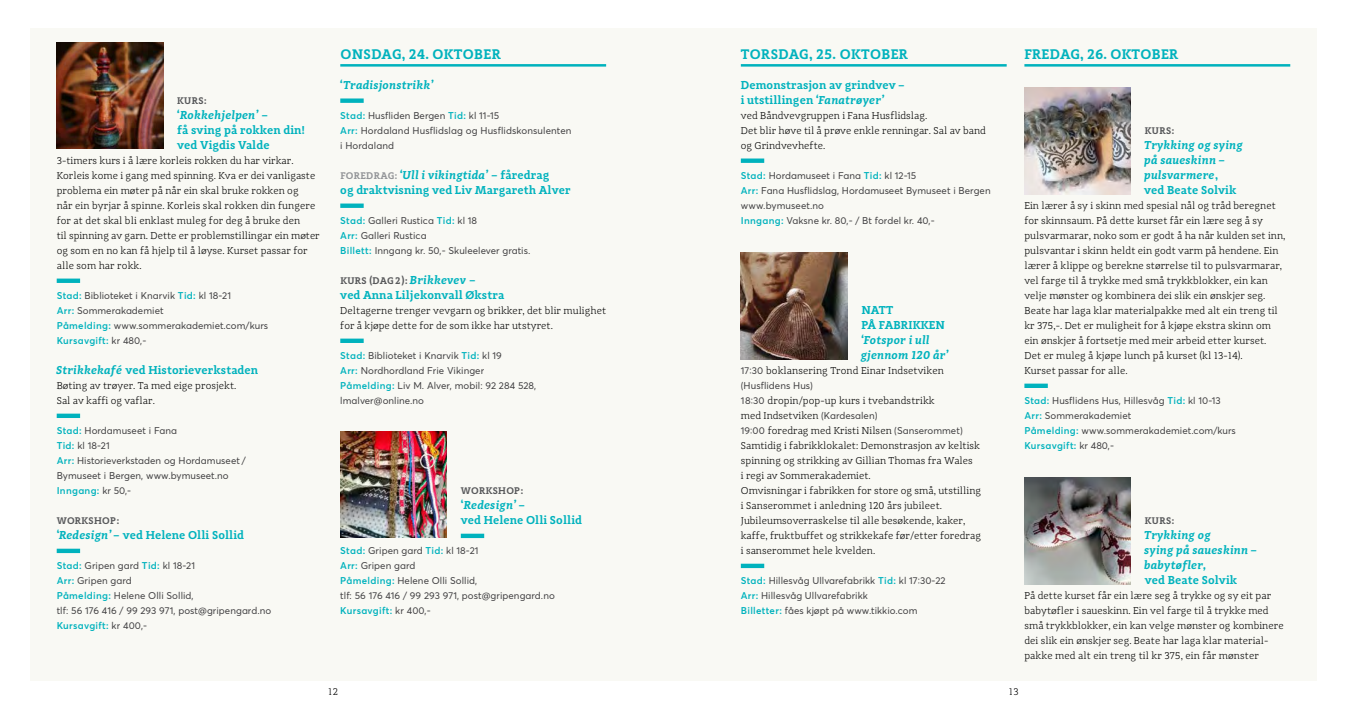
<style>
.page{position:relative;width:1347px;height:709px;background:#fff}
.page>*{position:absolute;margin:0;border:0;box-sizing:border-box;transform-origin:0 0}
.t1{font:600 14.38px "Adagio Slab";letter-spacing:.02em;color:#00b2bd}
.t2{font:600 11.88px/15px "Adagio Slab";letter-spacing:.005em;color:#00b2bd}
.t3{font:italic 600 11.88px/15px "Adagio Slab";letter-spacing:.01em;color:#00b2bd}
.t4{font:300 10.25px/15px "Adagio Slab";letter-spacing:.005em;color:#000}
.t5{font:600 10px "Adagio Slab";letter-spacing:.03em;color:#58595b}
.t6{font:300 10px "Adagio Slab";color:#000}
.t7{font:9.75px/15px "Averta";letter-spacing:.005em;color:#414042}
.s1{font-style:italic}
.s2{font-weight:600;color:#00b2bd}
.s3{font-size:10px;color:#939598}
.s4{font-style:italic;font-size:11.88px;color:#00b2bd}
.s5{font-size:11.88px;color:#00b2bd}
.s6{font-family:"Averta";font-weight:400;font-size:9.75px;color:#414042}
.s7{font-style:normal}
</style>
<div class="page">
<div style="left:30px;top:28px;width:1286px;height:652px;background:#f9f9f4"></div>
<img style="left:57px;top:43px;width:106px;height:106px">
<img style="left:340px;top:431px;width:107px;height:107px">
<img style="left:741px;top:253px;width:106px;height:106px">
<img style="left:1024px;top:88px;width:106px;height:106px">
<hr style="left:741px;top:64px;width:265px;height:3px;background:#00b2bd">
<div style="left:741px;top:158px;width:23px;height:5px;background:#00b2bd"></div>
<div style="left:741px;top:563px;width:23px;height:5px;background:#00b2bd"></div>
<hr style="left:1024px;top:64px;width:266px;height:3px;background:#00b2bd">
<div style="left:1024px;top:383px;width:23px;height:5px;background:#00b2bd"></div>
<img style="left:1024px;top:478px;width:106px;height:106px">
<div style="left:57px;top:278px;width:23px;height:5px;background:#00b2bd"></div>
<div style="left:57px;top:413px;width:23px;height:5px;background:#00b2bd"></div>
<div style="left:57px;top:548px;width:23px;height:5px;background:#00b2bd"></div>
<hr style="left:340px;top:64px;width:266px;height:3px;background:#00b2bd">
<div style="left:340px;top:98px;width:24px;height:5px;background:#00b2bd"></div>
<div style="left:340px;top:203px;width:24px;height:5px;background:#00b2bd"></div>
<div style="left:340px;top:338px;width:24px;height:5px;background:#00b2bd"></div>
<div style="left:461px;top:533px;width:23px;height:5px;background:#00b2bd"></div>
<p class="t5" style="left:177px;top:94px;width:31px">Kurs:</p>
<p class="t2" style="left:177px;top:108px;width:129px"><span class="s1">‘Rokkehjelpen’</span> –<br>få sving på rokken din! ved Vigdis Valde</p>
<p class="t4" style="left:57px;top:153px;width:265px">3-timers kurs i å lære korleis rokken du har virkar.<br>Korleis kome i gang med spinning. Kva er dei vanligaste problema ein møter på når ein skal bruke rokken og<br>når ein byrjar å spinne. Korleis skal rokken din fungere for at det skal bli enklast muleg for deg å bruke den<br>til spinning av garn. Dette er problemstillingar ein møter og som en no kan få hjelp til å løyse. Kurset passar for alle som har rokk.</p>
<p class="t7" style="left:57px;top:288px;width:213px"><span class="s2">Stad:</span> Biblioteket i Knarvik <span class="s2">Tid:</span> kl 18-21<br><span class="s2">Arr:</span> Sommerakademiet<br><span class="s2">Påmelding:</span> www.sommerakademiet.com/kurs<br><span class="s2">Kursavgift:</span> kr 480,-</p>
<p class="t2" style="left:57px;top:363px;width:203px"><span class="s1">Strikkekafé</span> ved Historieverkstaden</p>
<p class="t4" style="left:57px;top:378px;width:181px">Bøting av trøyer. Ta med eige prosjekt.<br>Sal av kaffi og vaflar.</p>
<p class="t7" style="left:57px;top:423px;width:190px"><span class="s2">Stad:</span> Hordamuseet i Fana<br><span class="s2">Tid:</span> kl 18-21<br><span class="s2">Arr:</span> Historieverkstaden og Hordamuseet /<br>Bymuseet i Bergen, www.bymuseet.no<br><span class="s2">Inngang:</span> kr 50,-</p>
<p class="t5" style="left:57px;top:514px;width:64px">Workshop:</p>
<p class="t2" style="left:57px;top:528px;width:189px">‘<span class="s1">Redesign’</span> – ved Helene Olli Sollid</p>
<p class="t7" style="left:57px;top:558px;width:216px"><span class="s2">Stad:</span> Gripen gard <span class="s2">Tid:</span> kl 18-21<br><span class="s2">Arr:</span> Gripen gard<br><span class="s2">Påmelding:</span> Helene Olli Sollid,<br>tlf: 56 176 416 / 99 293 971, post@gripengard.no<br><span class="s2">Kursavgift:</span> kr 400,-</p>
<h1 class="t1" style="left:340px;top:45px;width:162px">Onsdag, 24. Oktober</h1>
<p class="t3" style="left:340px;top:78px;width:95px">‘Tradisjonstrikk’</p>
<p class="t7" style="left:340px;top:108px;width:233px"><span class="s2">Stad:</span> Husfliden Bergen <span class="s2">Tid:</span> kl 11-15<br><span class="s2">Arr:</span> Hordaland Husflidslag og Husflidskonsulenten i Hordaland</p>
<p class="t2" style="left:340px;top:168px;width:232px"><span class="s3">Foredrag:</span> <span class="s1">‘Ull i vikingtida’</span> – fåredrag<br>og draktvisning ved Liv Margareth Alver</p>
<p class="t7" style="left:340px;top:213px;width:192px"><span class="s2">Stad:</span> Galleri Rustica <span class="s2">Tid:</span> kl 18<br><span class="s2">Arr:</span> Galleri Rustica<br><span class="s2">Billett:</span> Inngang kr. 50,- Skuleelever gratis.</p>
<p class="t5" style="left:340px;top:274px;width:136px">Kurs (dag 2): <span class="s4">Brikkevev</span> <span class="s5">–</span></p>
<p class="t2" style="left:340px;top:288px;width:165px">ved Anna Liljekonvall Økstra</p>
<p class="t4" style="left:340px;top:303px;width:267px">Deltagerne trenger vevgarn og brikker, det blir mulighet for å kjøpe dette for de som ikke har utstyret.</p>
<p class="t7" style="left:340px;top:348px;width:197px"><span class="s2">Stad:</span> Biblioteket i Knarvik <span class="s2">Tid:</span> kl 19<br><span class="s2">Arr:</span> Nordhordland Frie Vikinger <span class="s2">Påmelding:</span> Liv M. Alver, mobil: 92 284 528, lmalver@online.no</p>
<p class="t5" style="left:461px;top:484px;width:64px">Workshop:</p>
<p class="t2" style="left:461px;top:498px;width:123px">‘<span class="s1">Redesign’</span> –<br>ved Helene Olli Sollid</p>
<p class="t7" style="left:340px;top:543px;width:216px"><span class="s2">Stad:</span> Gripen gard <span class="s2">Tid:</span> kl 18-21<br><span class="s2">Arr:</span> Gripen gard<br><span class="s2">Påmelding:</span> Helene Olli Sollid,<br>tlf: 56 176 416 / 99 293 971, post@gripengard.no<br><span class="s2">Kursavgift:</span> kr 400,-</p>
<h1 class="t1" style="left:741px;top:45px;width:169px">Torsdag, 25. Oktober</h1>
<p class="t2" style="left:741px;top:78px;width:165px">Demonstrasjon av grindvev – i utstillingen <span class="s1">‘Fanatrøyer’</span></p>
<p class="t4" style="left:741px;top:108px;width:246px">ved Båndvevgruppen i Fana Husflidslag.<br>Det blir høve til å prøve enkle renningar. Sal av band og Grindvevhefte.</p>
<p class="t7" style="left:741px;top:168px;width:251px"><span class="s2">Stad:</span> Hordamuseet i Fana <span class="s2">Tid:</span> kl 12-15<br><span class="s2">Arr:</span> Fana Husflidslag, Hordamuseet Bymuseet i Bergen www.bymuseet.no<br><span class="s2">Inngang:</span> Vaksne kr. 80,- / Bt fordel kr. 40,-</p>
<p class="t2" style="left:861px;top:303px;width:26px">NATT<br>PÅ FABRIKKEN</p>
<p class="t3" style="left:861px;top:333px;width:89px">‘Fotspor i ull gjennom 120 år’</p>
<p class="t4" style="left:741px;top:363px;width:204px"><span class="s6">17:30</span> boklansering Trond Einar Indsetviken</p>
<p class="t7" style="left:741px;top:378px;width:74px">(Husflidens Hus)</p>
<p class="t4" style="left:741px;top:393px;width:242px"><span class="s6">18:30</span> dropin/pop-up kurs i tvebandstrikk<br>med Indsetviken <span class="s6">(Kardesalen)<br>19:00</span> foredrag med Kristi Nilsen <span class="s6">(Sanserommet)<br></span>Samtidig i fabrikklokalet: Demonstrasjon av keltisk spinning og strikking av Gillian Thomas fra Wales<br>i regi av Sommerakademiet.<br>Omvisningar i fabrikken for store og små, utstilling i Sanserommet i anledning 120 års jubileet.<br>Jubileumsoverraskelse til alle besøkende, kaker, kaffe, fruktbuffet og strikkekafe før/etter foredrag i sanserommet hele kvelden.</p>
<p class="t7" style="left:741px;top:573px;width:206px"><span class="s2">Stad:</span> Hillesvåg Ullvarefabrikk <span class="s2">Tid:</span> kl 17:30-22<br><span class="s2">Arr:</span> Hillesvåg Ullvarefabrikk<br><span class="s2">Billetter:</span> fåes kjøpt på www.tikkio.com</p>
<h1 class="t1" style="left:1024px;top:45px;width:155px">Fredag, 26. Oktober</h1>
<p class="t5" style="left:1145px;top:124px;width:31px">Kurs:</p>
<p class="t3" style="left:1144px;top:138px;width:101px">Trykking og sying på saueskinn – pulsvarmere<span class="s7">,<br>ved Beate Solvik</span></p>
<p class="t4" style="left:1024px;top:198px;width:262px">Ein lærer å sy i skinn med spesial nål og tråd beregnet for skinnsaum. På dette kurset får ein lære seg å sy pulsvarmarar, noko som er godt å ha når kulden set inn, pulsvantar i skinn heldt ein godt varm på hendene. Ein lærer å klippe og berekne størrelse til to pulsvarmarar, vel farge til å trykke med små trykkblokker, ein kan velje mønster og kombinera dei slik ein ønskjer seg.<br>Beate har laga klar materialpakke med alt ein treng til kr 375,-. Det er muligheit for å kjøpe ekstra skinn om ein ønskjer å fortsetje med meir arbeid etter kurset.<br>Det er muleg å kjøpe lunch på kurset (kl 13-14).<br>Kurset passar for alle.</p>
<p class="t7" style="left:1024px;top:393px;width:213px"><span class="s2">Stad:</span> Husflidens Hus, Hillesvåg <span class="s2">Tid:</span> kl 10-13<br><span class="s2">Arr:</span> Sommerakademiet<br><span class="s2">Påmelding:</span> www.sommerakademiet.com/kurs <span class="s2">Kursavgift:</span> kr 480,-</p>
<p class="t5" style="left:1145px;top:514px;width:31px">Kurs:</p>
<p class="t3" style="left:1144px;top:528px;width:114px">Trykking og<br>sying på saueskinn – babytøfler,</p>
<p class="t2" style="left:1144px;top:573px;width:94px">ved Beate Solvik</p>
<p class="t4" style="left:1024px;top:588px;width:261px">På dette kurset får ein lære seg å trykke og sy eit par babytøfler i saueskinn. Ein vel farge til å trykke med små trykkblokker, ein kan velge mønster og kombinere dei slik ein ønskjer seg. Beate har laga klar material&shy;pakke med alt ein treng til kr 375, ein får mønster</p>
<p class="t6" style="left:328px;top:685px;width:11px">12</p>
<p class="t6" style="left:1009px;top:685px;width:11px">13</p>
</div>
